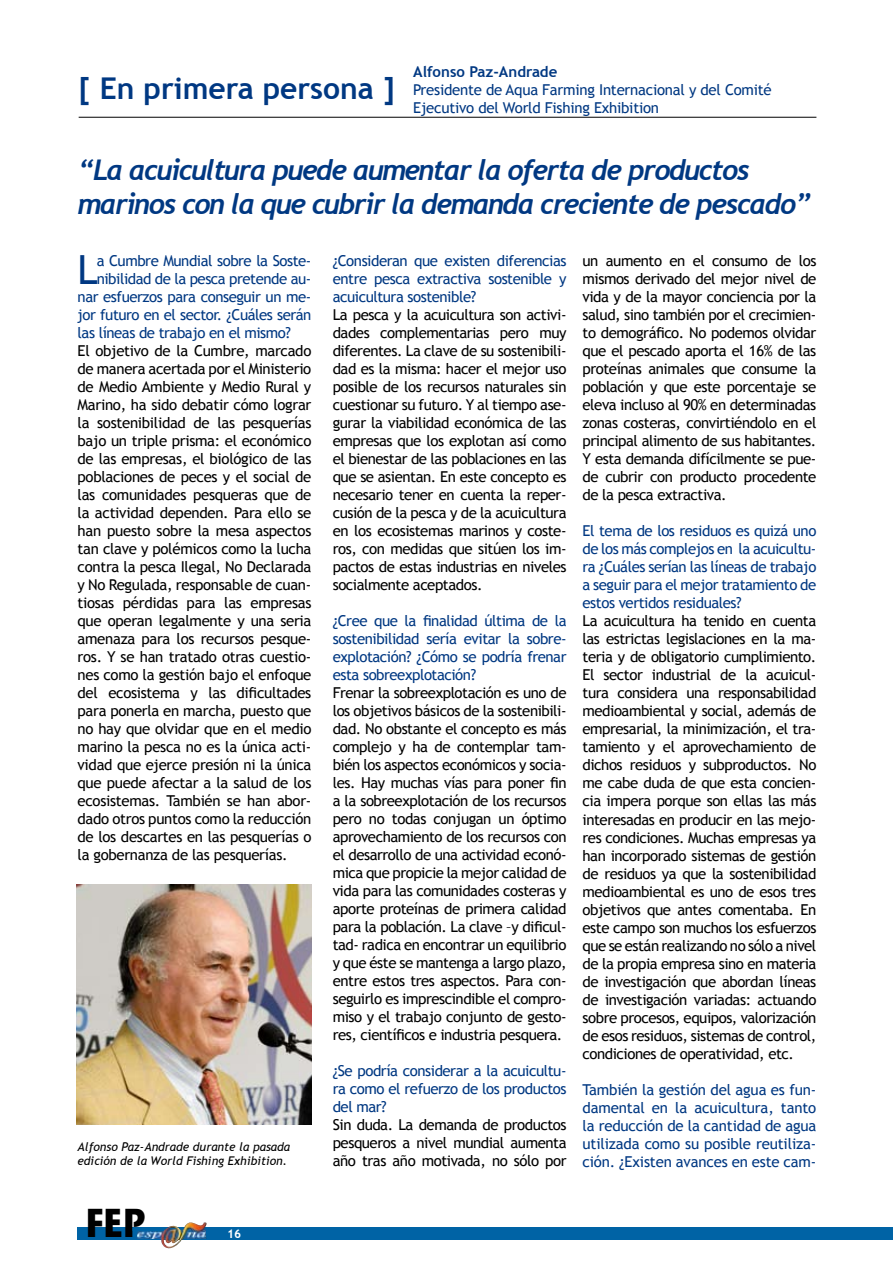
<style>
.page{position:relative;width:893px;height:1263px;background:#fff}
.page>*{position:absolute;margin:0;border:0;box-sizing:border-box;transform-origin:0 0}
.t1{font:40.2px "Trebuchet MS";color:#003882}
.t2{font:700 40.05px "Stone Sans ITC";color:#000;scale:.83 1}
.t3{font:700 30px "Trebuchet MS";color:#003882}
.t4{font:italic 700 28.5px/34.2px "Trebuchet";letter-spacing:-.05em;color:#003882}
.t5{font:15px/18px "Trebuchet MS";letter-spacing:-.03em;color:#000;text-align:justify}
.t6{font:15px/18px "Trebuchet MS";letter-spacing:-.03em;color:#003882;text-align:justify}
.t7{font:700 15px "Trebuchet MS";color:#003882}
.t8{font:italic 12px/14.4px "Trebuchet MS";color:#000}
.t9{font:700 12px "Trebuchet MS";color:#fff}
</style>
<div class="page">
<hr style="left:79px;top:117px;width:737px;height:1px;background:#000">
<img style="left:76px;top:884px;width:236px;height:240px">
<div style="left:78px;top:1228px;width:815px;height:12px;background:#0063a5"></div>
<img style="left:137px;top:1222px;width:70px;height:27px">
<svg style="left:137px;top:1228px;width:70px;height:12px"></svg>
<h3 class="t3" style="left:79px;top:69px;width:318px">[ En primera persona ]</h3>
<p class="t7" style="left:413px;top:62px;width:146px">Alfonso Paz-Andrade</p>
<p class="t6" style="left:413px;top:81px;width:360px">Presidente de Aqua Farming Internacional y del Comité<br>Ejecutivo del World Fishing Exhibition</p>
<h3 class="t4" style="left:78px;top:153px;width:735px">“La acuicultura puede aumentar la oferta de productos marinos con la que cubrir la demanda creciente de pescado”</h3>
<h1 class="t1" style="left:78px;top:246px;width:22px">L</h1>
<p class="t6" style="left:97px;top:252px;width:216px">a Cumbre Mundial sobre la Soste-</p>
<p class="t6" style="left:97px;top:270px;width:216px">nibilidad de la pesca pretende au-</p>
<p class="t6" style="left:78px;top:288px;width:235px">nar esfuerzos para conseguir un me-</p>
<p class="t6" style="left:78px;top:306px;width:235px">jor futuro en el sector. ¿Cuáles serán</p>
<p class="t6" style="left:78px;top:324px;width:215px">las líneas de trabajo en el mismo?</p>
<p class="t5" style="left:78px;top:342px;width:235px">El objetivo de la Cumbre, marcado de manera acertada por el Ministerio de Medio Ambiente y Medio Rural y Marino, ha sido debatir cómo lograr la sostenibilidad de las pesquerías bajo un triple prisma: el económico de las empresas, el biológico de las poblaciones de peces y el social de las comunidades pesqueras que de la actividad dependen. Para ello se han puesto sobre la mesa aspectos tan clave y polémicos como la lucha contra la pesca Ilegal, No Declarada y No Regulada, responsable de cuan&shy;tiosas pérdidas para las empresas que operan legalmente y una seria amenaza para los recursos pesque&shy;ros. Y se han tratado otras cuestio&shy;nes como la gestión bajo el enfoque del ecosistema y las dificultades para ponerla en marcha, puesto que no hay que olvidar que en el medio marino la pesca no es la única acti&shy;vidad que ejerce presión ni la única que puede afectar a la salud de los ecosistemas. También se han abor&shy;dado otros puntos como la reducción de los descartes en las pesquerías o la gobernanza de las pesquerías.</p>
<p class="t8" style="left:78px;top:1139px;width:214px">Alfonso Paz-Andrade durante la pasada edición de la World Fishing Exhibition.</p>
<h2 class="t2" style="left:85px;top:1187px;width:74px">FEP</h2>
<p class="t9" style="left:227px;top:1226px;width:16px">16</p>
<p class="t6" style="left:333px;top:252px;width:235px">¿Consideran que existen diferencias entre pesca extractiva sostenible y acuicultura sostenible?</p>
<p class="t5" style="left:333px;top:306px;width:235px">La pesca y la acuicultura son activi&shy;dades complementarias pero muy diferentes. La clave de su sostenibili&shy;dad es la misma: hacer el mejor uso posible de los recursos naturales sin cuestionar su futuro. Y al tiempo ase&shy;gurar la viabilidad económica de las empresas que los explotan así como el bienestar de las poblaciones en las que se asientan. En este concepto es necesario tener en cuenta la reper&shy;cusión de la pesca y de la acuicultura en los ecosistemas marinos y coste&shy;ros, con medidas que sitúen los im&shy;pactos de estas industrias en niveles socialmente aceptados.</p>
<p class="t6" style="left:333px;top:612px;width:235px">¿Cree que la finalidad última de la sostenibilidad sería evitar la sobre&shy;explotación? ¿Cómo se podría frenar esta sobreexplotación?</p>
<p class="t5" style="left:333px;top:684px;width:235px">Frenar la sobreexplotación es uno de los objetivos básicos de la sostenibili&shy;dad. No obstante el concepto es más complejo y ha de contemplar tam&shy;bién los aspectos económicos y socia&shy;les. Hay muchas vías para poner fin a la sobreexplotación de los recursos pero no todas conjugan un óptimo aprovechamiento de los recursos con el desarrollo de una actividad econó&shy;mica que propicie la mejor calidad de vida para las comunidades costeras y aporte proteínas de primera calidad para la población. La clave –y dificul&shy;tad- radica en encontrar un equilibrio y que éste se mantenga a largo plazo, entre estos tres aspectos. Para con&shy;seguirlo es imprescindible el compro&shy;miso y el trabajo conjunto de gesto&shy;res, científicos e industria pesquera.</p>
<p class="t6" style="left:333px;top:1062px;width:235px">¿Se podría considerar a la acuicultu&shy;ra como el refuerzo de los productos del mar?</p>
<p class="t5" style="left:333px;top:1116px;width:235px">Sin duda. La demanda de productos pesqueros a nivel mundial aumenta año tras año motivada, no sólo por</p>
<p class="t5" style="left:583px;top:252px;width:235px">un aumento en el consumo de los mismos derivado del mejor nivel de vida y de la mayor conciencia por la salud, sino también por el crecimien&shy;to demográfico. No podemos olvidar que el pescado aporta el 16% de las proteínas animales que consume la población y que este porcentaje se eleva incluso al 90% en determinadas zonas costeras, convirtiéndolo en el principal alimento de sus habitantes.<br>Y esta demanda difícilmente se pue&shy;de cubrir con producto procedente de la pesca extractiva.</p>
<p class="t6" style="left:583px;top:522px;width:235px">El tema de los residuos es quizá uno de los más complejos en la acuicultu&shy;ra ¿Cuáles serían las líneas de trabajo a seguir para el mejor tratamiento de estos vertidos residuales?</p>
<p class="t5" style="left:583px;top:612px;width:235px">La acuicultura ha tenido en cuenta las estrictas legislaciones en la ma&shy;teria y de obligatorio cumplimiento.<br>El sector industrial de la acuicul&shy;tura considera una responsabilidad medioambiental y social, además de empresarial, la minimización, el tra&shy;tamiento y el aprovechamiento de dichos residuos y subproductos. No me cabe duda de que esta concien&shy;cia impera porque son ellas las más interesadas en producir en las mejo&shy;res condiciones. Muchas empresas ya han incorporado sistemas de gestión de residuos ya que la sostenibilidad medioambiental es uno de esos tres objetivos que antes comentaba. En este campo son muchos los esfuerzos que se están realizando no sólo a nivel de la propia empresa sino en materia de investigación que abordan líneas de investigación variadas: actuando sobre procesos, equipos, valorización de esos residuos, sistemas de control, condiciones de operatividad, etc.</p>
<p class="t6" style="left:583px;top:1080px;width:235px">También la gestión del agua es fun&shy;damental en la acuicultura, tanto la reducción de la cantidad de agua utilizada como su posible reutiliza&shy;ción. ¿Existen avances en este cam-</p>
</div>
